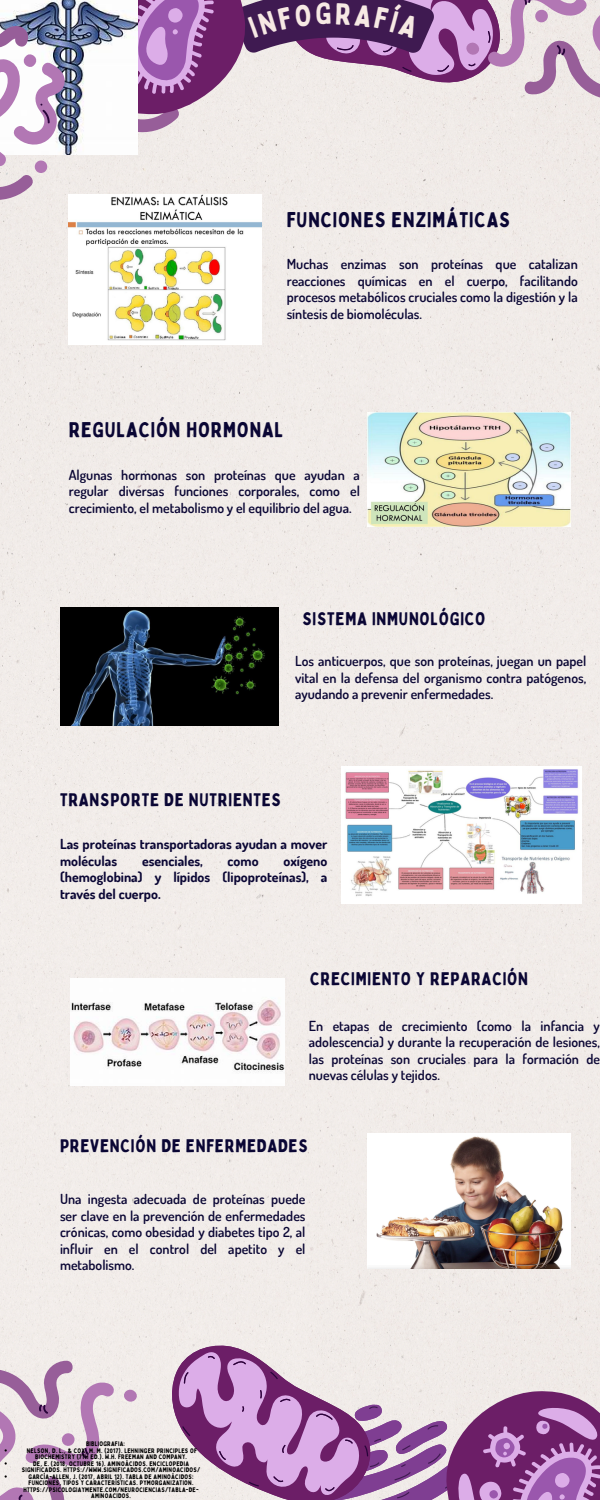
<style>
.page{position:relative;width:600px;height:1500px;background:#fff}
.page>*{position:absolute;margin:0;border:0;box-sizing:border-box;transform-origin:0 0}
.t1{font:21px "Bobby Jones";letter-spacing:.045em;color:#0a0634}
.t2{font:18px "Bobby Jones";letter-spacing:.045em;color:#0a0634}
.t3{font:600 13.9px/16.5px "Dosis";color:#0a0634;text-align:justify}
.t4{font:700 13.9px/16.5px "Dosis";color:#0a0634}
.t5{font:6.5px/6.5px "Bobby Jones";letter-spacing:.045em;color:#000;text-align:center}
</style>
<div class="page">
<div style="left:0;top:256px;width:600px;height:1044px;background:#f1ece9"></div>
<img style="left:69px;top:256px;width:193px;height:89px">
<img style="left:368px;top:413px;width:203px;height:114px">
<img style="left:60px;top:607px;width:218px;height:118px">
<img style="left:342px;top:766px;width:239px;height:138px">
<img style="left:70px;top:978px;width:214px;height:108px">
<img style="left:368px;top:1134px;width:203px;height:135px">
<svg style="left:0;top:1300px;width:600px;height:200px;background:#d1b6cd"></svg>
<svg style="left:0;top:0;width:600px;height:256px;background:#d3c4d1"></svg>
<p class="t1" style="left:287px;top:207px;width:225px">FUNCIONES ENZIMÁTICAS</p>
<h3 class="t3" style="left:287px;top:256px;width:293px">Muchas enzimas son proteínas que catalizan reacciones químicas en el cuerpo, facilitando procesos metabólicos cruciales como la digestión y la síntesis de biomoléculas.</h3>
<h4 class="t1" style="left:69px;top:416px;width:216px">REGULACIÓN HORMONAL</h4>
<h3 class="t3" style="left:69px;top:466px;width:293px">Algunas hormonas son proteínas que ayudan a regular diversas funciones corporales, como el crecimiento, el metabolismo y el equilibrio del agua.</h3>
<p class="t2" style="left:303px;top:607px;width:185px">SISTEMA INMUNOLÓGICO</p>
<h4 class="t3" style="left:295px;top:653px;width:293px">Los anticuerpos, que son proteínas, juegan un papel vital en la defensa del organismo contra patógenos, ayudando a prevenir enfermedades.</h4>
<h4 class="t2" style="left:60px;top:788px;width:222px">TRANSPORTE DE NUTRIENTES</h4>
<p class="t4" style="left:60px;top:835px;width:269px">Las proteínas transportadoras ayudan a mover moléculas</p>
<p class="t4" style="left:142px;top:852px;width:62px">esenciales,</p>
<p class="t4" style="left:228px;top:852px;width:33px">como</p>
<p class="t4" style="left:60px;top:852px;width:269px;text-align:justify;text-indent:223px">oxígeno (hemoglobina) y lípidos (lipoproteínas), a través del cuerpo.</p>
<p class="t2" style="left:310px;top:967px;width:219px">CRECIMIENTO Y REPARACIÓN</p>
<p class="t3" style="left:309px;top:1017px;width:293px">En etapas de crecimiento (como la infancia y adolescencia) y durante la recuperación de lesiones, las proteínas son cruciales para la formación de nuevas células y tejidos.</p>
<p class="t2" style="left:60px;top:1134px;width:249px">PREVENCIÓN DE ENFERMEDADES</p>
<h3 class="t3" style="left:60px;top:1191px;width:247px">Una ingesta adecuada de proteínas puede ser clave en la prevención de enfermedades crónicas, como obesidad y diabetes tipo 2, al influir en el control del apetito y el metabolismo.</h3>
<h5 class="t5" style="left:86px;top:1440px;width:40px">BIBLIOGRAFIA:</h5>
<p class="t5" style="left:27px;top:1447px;width:172px">NELSON, D. L., &amp; COX, M. M. (2017). LEHNINGER PRINCIPLES OF<br>BIOCHEMISTRY (7TH ED.). W.H. FREEMAN AND COMPANY.</p>
<p class="t5" style="left:22px;top:1460px;width:180px">DE, E. (2018, OCTUBRE 16). AMINOÁCIDOS. ENCICLOPEDIA<br>SIGNIFICADOS. HTTPS://WWW.SIGNIFICADOS.COM/AMINOACIDOS/</p>
<p class="t5" style="left:23px;top:1473px;width:177px">GARCÍA-ALLEN, J. (2017, ABRIL 12). TABLA DE AMINOÁCIDOS:<br>FUNCIONES, TIPOS Y CARACTERÍSTICAS. PYMORGANIZATION.<br>HTTPS://PSICOLOGIAYMENTE.COM/NEUROCIENCIAS/TABLA-DE-AMINOACIDOS.</p>
</div>
